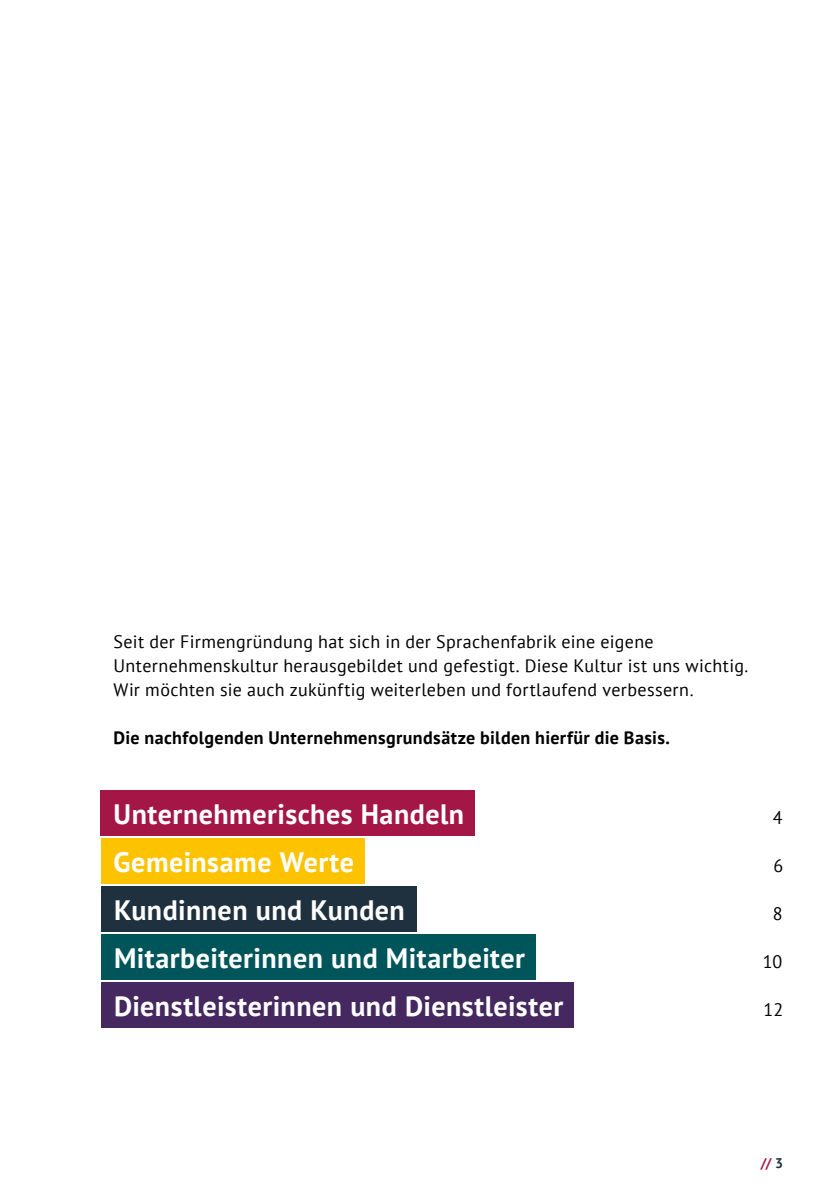
<style>
.page{position:relative;width:840px;height:1191px;background:#fff}
.page>*{position:absolute;margin:0;border:0;box-sizing:border-box;transform-origin:0 0}
.t1{font:700 28px "PT Sans";letter-spacing:.015em;color:#fff}
.t2{font:18px/24px "PT Sans";letter-spacing:.02em;color:#000}
.t3{font:700 18px "PT Sans";letter-spacing:.02em;color:#000}
.t4{font:700 14px "PT Sans";color:#a31646}
.s1{color:#1f303e}
</style>
<div class="page">
<div style="left:101px;top:790px;width:373px;height:46px;background:#a31646"></div>
<div style="left:101px;top:838px;width:263px;height:46px;background:#fdc300"></div>
<div style="left:101px;top:886px;width:315px;height:46px;background:#1f303e"></div>
<div style="left:101px;top:934px;width:434px;height:46px;background:#00555a"></div>
<div style="left:101px;top:982px;width:472px;height:46px;background:#44285f"></div>
<p class="t2" style="left:113px;top:629px;width:636px">Seit der Firmengründung hat sich in der Sprachenfabrik eine eigene<br>Unternehmenskultur herausgebildet und gefestigt. Diese Kultur ist uns wichtig.<br>Wir möchten sie auch zukünftig weiterleben und fortlaufend verbessern.</p>
<p class="t3" style="left:113px;top:726px;width:557px">Die nachfolgenden Unternehmensgrundsätze bilden hierfür die Basis.</p>
<h1 class="t1" style="left:113px;top:795px;width:352px">Unternehmerisches Handeln</h1>
<p class="t2" style="left:772px;top:804px;width:11px">4</p>
<h1 class="t1" style="left:113px;top:843px;width:242px">Gemeinsame Werte</h1>
<p class="t2" style="left:772px;top:852px;width:11px">6</p>
<h1 class="t1" style="left:114px;top:891px;width:292px">Kundinnen und Kunden</h1>
<p class="t2" style="left:772px;top:900px;width:11px">8</p>
<h1 class="t1" style="left:114px;top:939px;width:412px">Mitarbeiterinnen und Mitarbeiter</h1>
<p class="t2" style="left:762px;top:948px;width:21px">10</p>
<h1 class="t1" style="left:114px;top:987px;width:450px">Dienstleisterinnen und Dienstleister</h1>
<p class="t2" style="left:763px;top:996px;width:21px">12</p>
<p class="t4" style="left:760px;top:1153px;width:24px">// <span class="s1">3</span></p>
</div>
